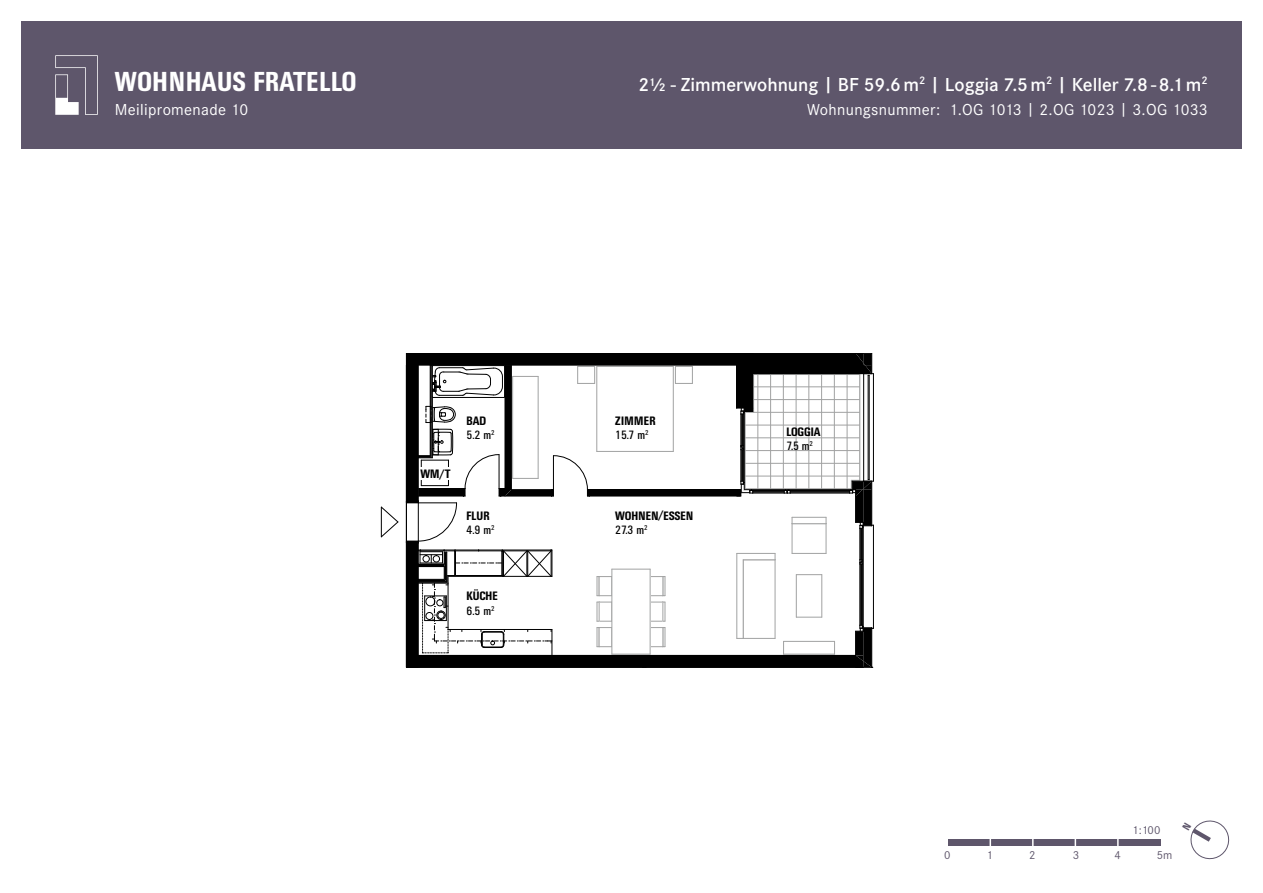
<style>
.page{position:relative;width:1263px;height:893px;background:#fff}
.page>*{position:absolute;margin:0;border:0;box-sizing:border-box;transform-origin:0 0}
.t1{font:500 condensed 27px "UN11";letter-spacing:.02em;color:#fff}
.t2{font:600 19.5px "Corporate S";color:#fff}
.t3{font:16.5px "Corporate S";letter-spacing:.02em;color:#fff}
.t4{font:500 condensed 12px/14.4px "UN11";color:#000}
.t5{font:12px "Corporate S";color:#5e566b}
.t6{font:condensed 12px/14.4px "UN11";color:#000}
.s1{font-weight:500}
.s2{font-weight:400}
</style>
<div class="page">
<hr style="left:869px;top:375px;width:1px;height:104px;background:#000">
<hr style="left:868px;top:375px;width:1px;height:104px;background:#000">
<hr style="left:847px;top:374px;width:1px;height:115px;background:#a1a2a2">
<hr style="left:834px;top:374px;width:1px;height:115px;background:#a1a2a2">
<hr style="left:821px;top:374px;width:1px;height:115px;background:#a1a2a2">
<hr style="left:808px;top:374px;width:1px;height:115px;background:#a1a2a2">
<hr style="left:796px;top:374px;width:1px;height:115px;background:#a1a2a2">
<hr style="left:783px;top:374px;width:1px;height:115px;background:#a1a2a2">
<hr style="left:770px;top:374px;width:1px;height:115px;background:#a1a2a2">
<hr style="left:757px;top:374px;width:1px;height:115px;background:#a1a2a2">
<hr style="left:745px;top:412px;width:1px;height:77px;background:#a1a2a2">
<hr style="left:754px;top:387px;width:106px;height:1px;background:#a1a2a2">
<hr style="left:754px;top:399px;width:106px;height:1px;background:#a1a2a2">
<hr style="left:754px;top:412px;width:106px;height:1px;background:#a1a2a2">
<hr style="left:745px;top:425px;width:115px;height:1px;background:#a1a2a2">
<hr style="left:745px;top:437px;width:115px;height:1px;background:#a1a2a2">
<hr style="left:745px;top:450px;width:115px;height:1px;background:#a1a2a2">
<hr style="left:745px;top:463px;width:115px;height:1px;background:#a1a2a2">
<hr style="left:745px;top:476px;width:115px;height:1px;background:#a1a2a2">
<hr style="left:745px;top:488px;width:106px;height:1px;background:#a1a2a2">
<hr style="left:859px;top:374px;width:1px;height:106px;background:#a1a2a2">
<hr style="left:753px;top:374px;width:1px;height:38px;background:#a1a2a2">
<svg style="left:675px;top:366px;width:18px;height:18px"></svg>
<hr style="left:597px;top:366px;width:76px;height:1px;background:#a1a2a2">
<hr style="left:673px;top:366px;width:1px;height:85px;background:#a1a2a2">
<hr style="left:597px;top:451px;width:76px;height:1px;background:#a1a2a2">
<hr style="left:596px;top:366px;width:1px;height:85px;background:#a1a2a2">
<svg style="left:651px;top:576px;width:15px;height:20px"></svg>
<svg style="left:597px;top:602px;width:15px;height:45px"></svg>
<svg style="left:597px;top:576px;width:15px;height:20px"></svg>
<svg style="left:651px;top:602px;width:15px;height:45px"></svg>
<hr style="left:612px;top:569px;width:1px;height:85px;background:#a1a2a2">
<hr style="left:612px;top:569px;width:38px;height:1px;background:#a1a2a2">
<hr style="left:650px;top:569px;width:1px;height:85px;background:#a1a2a2">
<hr style="left:612px;top:654px;width:38px;height:1px;background:#a1a2a2">
<hr style="left:796px;top:575px;width:1px;height:42px;background:#a1a2a2">
<svg style="left:796px;top:574px;width:26px;height:1px"></svg>
<hr style="left:821px;top:575px;width:1px;height:42px;background:#a1a2a2">
<svg style="left:796px;top:617px;width:26px;height:1px"></svg>
<hr style="left:792px;top:553px;width:34px;height:1px;background:#a1a2a2">
<svg style="left:737px;top:553px;width:39px;height:86px"></svg>
<hr style="left:736px;top:553px;width:1px;height:85px;background:#a1a2a2">
<hr style="left:792px;top:523px;width:34px;height:1px;background:#a1a2a2">
<svg style="left:792px;top:518px;width:1px;height:35px"></svg>
<hr style="left:792px;top:517px;width:34px;height:1px;background:#a1a2a2">
<svg style="left:826px;top:517px;width:1px;height:36px"></svg>
<hr style="left:783px;top:641px;width:51px;height:1px;background:#a1a2a2">
<svg style="left:834px;top:641px;width:1px;height:13px"></svg>
<hr style="left:783px;top:654px;width:51px;height:1px;background:#a1a2a2">
<svg style="left:783px;top:642px;width:1px;height:12px"></svg>
<hr style="left:873px;top:525px;width:1px;height:103px;background:#000">
<hr style="left:863px;top:527px;width:1px;height:99px;background:#000">
<hr style="left:862px;top:564px;width:1px;height:61px;background:#000">
<hr style="left:859px;top:564px;width:1px;height:61px;background:#000">
<hr style="left:860px;top:564px;width:1px;height:61px;background:#000">
<hr style="left:861px;top:564px;width:1px;height:61px;background:#000">
<hr style="left:862px;top:528px;width:1px;height:32px;background:#000">
<hr style="left:859px;top:528px;width:1px;height:32px;background:#000">
<svg style="left:859px;top:559px;width:4px;height:6px"></svg>
<hr style="left:860px;top:528px;width:1px;height:32px;background:#000">
<hr style="left:861px;top:528px;width:1px;height:32px;background:#000">
<hr style="left:789px;top:489px;width:62px;height:1px;background:#000">
<hr style="left:790px;top:490px;width:60px;height:1px;background:#000">
<hr style="left:790px;top:493px;width:60px;height:1px;background:#000">
<hr style="left:790px;top:492px;width:60px;height:1px;background:#000">
<hr style="left:790px;top:491px;width:60px;height:1px;background:#000">
<hr style="left:751px;top:489px;width:34px;height:1px;background:#000">
<hr style="left:753px;top:490px;width:31px;height:1px;background:#000">
<hr style="left:753px;top:493px;width:31px;height:1px;background:#000">
<svg style="left:784px;top:489px;width:7px;height:5px"></svg>
<hr style="left:753px;top:492px;width:31px;height:1px;background:#000">
<hr style="left:753px;top:491px;width:31px;height:1px;background:#000">
<div style="left:589px;top:490px;width:152px;height:6px;background:#000"></div>
<hr style="left:589px;top:489px;width:152px;height:1px;background:#000">
<hr style="left:589px;top:496px;width:152px;height:1px;background:#000">
<hr style="left:744px;top:413px;width:1px;height:69px;background:#000">
<hr style="left:743px;top:414px;width:1px;height:31px;background:#000">
<hr style="left:740px;top:414px;width:1px;height:31px;background:#000">
<hr style="left:741px;top:414px;width:1px;height:31px;background:#000">
<hr style="left:742px;top:414px;width:1px;height:31px;background:#000">
<hr style="left:743px;top:450px;width:1px;height:31px;background:#000">
<hr style="left:740px;top:450px;width:1px;height:31px;background:#000">
<svg style="left:740px;top:445px;width:4px;height:5px"></svg>
<svg style="left:737px;top:481px;width:16px;height:16px"></svg>
<hr style="left:741px;top:450px;width:1px;height:31px;background:#000">
<hr style="left:742px;top:450px;width:1px;height:31px;background:#000">
<div style="left:744px;top:353px;width:9px;height:55px;background:#000"></div>
<div style="left:737px;top:353px;width:7px;height:55px;background:#000"></div>
<hr style="left:736px;top:365px;width:1px;height:43px;background:#000">
<svg style="left:737px;top:408px;width:17px;height:7px"></svg>
<div style="left:418px;top:655px;width:437px;height:12px;background:#000"></div>
<svg style="left:855px;top:625px;width:18px;height:43px"></svg>
<div style="left:406px;top:543px;width:12px;height:124px;background:#000"></div>
<hr style="left:418px;top:543px;width:1px;height:112px;background:#000">
<div style="left:406px;top:353px;width:331px;height:12px;background:#000"></div>
<hr style="left:418px;top:365px;width:319px;height:1px;background:#000">
<hr style="left:873px;top:374px;width:1px;height:107px;background:#000">
<hr style="left:863px;top:374px;width:1px;height:107px;background:#000">
<svg style="left:753px;top:353px;width:120px;height:23px;background:#131313"></svg>
<svg style="left:849px;top:479px;width:24px;height:50px"></svg>
<svg style="left:407px;top:365px;width:188px;height:178px"></svg>
<svg style="left:418px;top:550px;width:135px;height:105px"></svg>
<div style="left:437px;top:612px;width:7px;height:7px;border:1px solid #000;border-radius:50%"></div>
<div style="left:426px;top:612px;width:7px;height:8px;border:1px solid #000;border-radius:50%"></div>
<div style="left:426px;top:597px;width:9px;height:9px;border:1px solid #000;border-radius:50%"></div>
<div style="left:436px;top:599px;width:7px;height:7px;border:1px solid #000;border-radius:50%"></div>
<div style="left:436px;top:611px;width:10px;height:9px;border:1px solid #000;border-radius:50%"></div>
<svg style="left:380px;top:506px;width:19px;height:32px"></svg>
<hr style="left:406px;top:353px;width:466px;height:1px;background:#000">
<hr style="left:406px;top:353px;width:1px;height:314px;background:#000">
<hr style="left:406px;top:667px;width:466px;height:1px;background:#000">
<div style="left:420px;top:467px;width:31px;height:13px;background:#fff"></div>
<div style="left:948px;top:840px;width:212px;height:6px;background:#5e566b"></div>
<svg style="left:989px;top:839px;width:2px;height:7px"></svg>
<svg style="left:1074px;top:839px;width:2px;height:7px"></svg>
<svg style="left:1117px;top:839px;width:2px;height:7px"></svg>
<div style="left:21px;top:21px;width:1221px;height:128px;background:#5e566b"></div>
<svg style="left:55px;top:55px;width:43px;height:60px"></svg>
<svg style="left:1190px;top:820px;width:40px;height:40px"></svg>
<h1 class="t1" style="left:115px;top:66px;width:243px">WOHNHAUS FRATELLO</h1>
<h3 class="t3" style="left:115px;top:100px;width:135px">Meilipromenade 10</h3>
<h2 class="t2" style="left:638px;top:73px;width:571px">2½ - Zimmerwohnung | BF 59.6m<sup>2</sup> | Loggia 7.5m<sup>2</sup> | Keller 7.8 -8.1m<sup>2</sup></h2>
<h3 class="t3" style="left:807px;top:100px;width:402px">Wohnungsnummer: 1.OG 1013 | 2.OG 1023 | 3.OG 1033</h3>
<p class="t4" style="left:420px;top:466px;width:32px">WM/T</p>
<p class="t6" style="left:467px;top:413px;width:29px"><span class="s1">BAD<br></span>5.2 m<sup>2</sup></p>
<p class="t4" style="left:615px;top:413px;width:42px">ZIMMER<br><span class="s2">15.7 m</span><sup>2</sup></p>
<p class="t4" style="left:787px;top:424px;width:35px">LOGGIA<br><span class="s2">7.5 m</span><sup>2</sup></p>
<p class="t4" style="left:467px;top:508px;width:29px">FLUR<br><span class="s2">4.9 m</span><sup>2</sup></p>
<p class="t4" style="left:615px;top:508px;width:79px">WOHNEN/ESSEN<br><span class="s2">27.3 m</span><sup>2</sup></p>
<p class="t4" style="left:467px;top:589px;width:33px">KÜCHE<br><span class="s2">6.5 m</span><sup>2</sup></p>
<p class="t5" style="left:1132px;top:823px;width:30px">1:100</p>
<p class="t5" style="left:944px;top:848px;width:8px">0</p>
<p class="t5" style="left:986px;top:848px;width:8px">1</p>
<p class="t5" style="left:1029px;top:848px;width:8px">2</p>
<p class="t5" style="left:1073px;top:848px;width:8px">3</p>
<p class="t5" style="left:1114px;top:848px;width:8px">4</p>
<p class="t5" style="left:1157px;top:848px;width:17px">5m</p>
</div>
